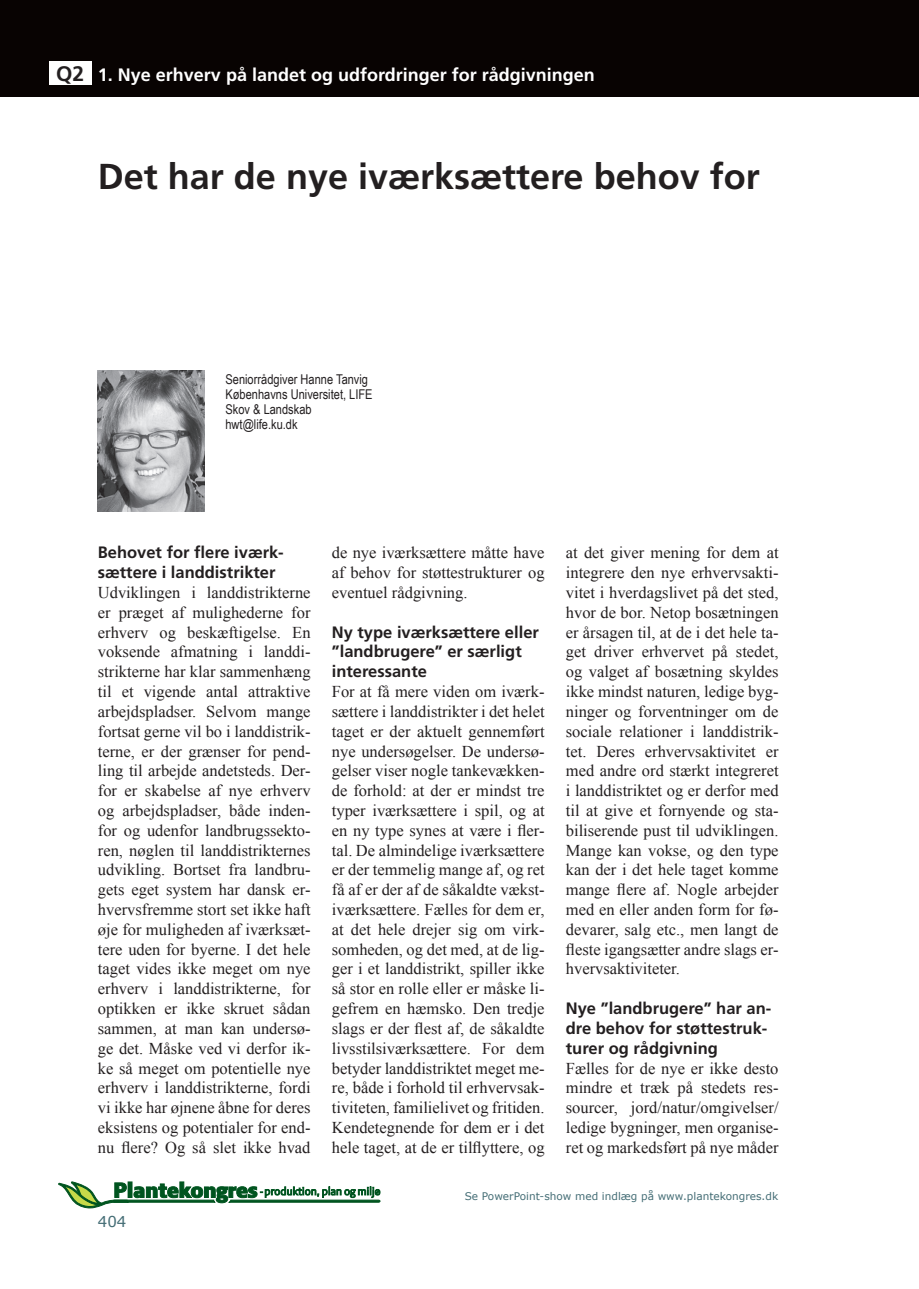
<style>
.page{position:relative;width:919px;height:1289px;background:#fff}
.page>*{position:absolute;margin:0;border:0;box-sizing:border-box;transform-origin:0 0}
.t1{font:700 36px "Frutiger";color:#231f20}
.t2{font:700 18px "Frutiger";color:#fff}
.t3{font:16.5px/19.8px "Times New Roman";color:#231f20;text-align:justify}
.t4{font:700 16.5px/19.8px "Frutiger";color:#231f20}
.t5{font:15px "Verdana";color:#446d75}
.t6{font:13.5px/15px "Arial Narrow";color:#231f20}
.t7{font:10.5px "Verdana";color:#446d75}
.s1{font-size:21px;color:#231f20}
</style>
<div class="page">
<div style="left:1px;top:1px;width:905px;height:96px;background:#080302"></div>
<svg style="left:58px;top:1181px;width:322px;height:27px"></svg>
<div style="left:906px;top:1px;width:12px;height:96px;background:#080302"></div>
<div style="left:49px;top:62px;width:42px;height:23px;background:#fff"></div>
<img style="left:98px;top:371px;width:106px;height:140px">
<p class="t2" style="left:56px;top:64px;width:540px"><span class="s1">Q2</span> 1. Nye erhverv på landet og udfordringer for rådgivningen</p>
<h1 class="t1" style="left:98px;top:155px;width:663px">Det har de nye iværksættere behov for</h1>
<p class="t6" style="left:225px;top:371px;width:149px">Seniorrådgiver Hanne Tanvig<br>Københavns Universitet, LIFE<br>Skov &amp; Landskab hwt@life.ku.dk</p>
<p class="t4" style="left:98px;top:543px;width:187px">Behovet for flere iværk&shy;sættere i landdistrikter</p>
<p class="t3" style="left:98px;top:582px;width:214px">Udviklingen i landdistrikterne er præget af mulighederne for erhverv og beskæftigelse. En voksende afmatning i landdi&shy;strikterne har klar sammenhæng til et vigende antal attraktive arbejdspladser. Selvom mange fortsat gerne vil bo i landdistrik&shy;terne, er der grænser for pend&shy;ling til arbejde andetsteds. Der&shy;for er skabelse af nye erhverv og arbejdspladser, både inden&shy;for og udenfor landbrugssekto&shy;ren, nøglen til landdistrikternes udvikling. Bortset fra landbru&shy;gets eget system har dansk er&shy;hvervsfremme stort set ikke haft øje for muligheden af iværksæt&shy;tere uden for byerne. I det hele taget vides ikke meget om nye erhverv i landdistrikterne, for optikken er ikke skruet sådan sammen, at man kan undersø&shy;ge det. Måske ved vi derfor ik&shy;ke så meget om potentielle nye erhverv i landdistrikterne, fordi vi ikke har øjnene åbne for deres eksistens og potentialer for end&shy;nu flere? Og så slet ikke hvad</p>
<p class="t3" style="left:332px;top:542px;width:214px">de nye iværksættere måtte have af behov for støttestrukturer og eventuel rådgivning.</p>
<p class="t4" style="left:332px;top:622px;width:208px">Ny type iværksættere eller ”landbrugere” er særligt interessante</p>
<p class="t3" style="left:332px;top:681px;width:214px">For at få mere viden om iværk&shy;sættere i landdistrikter i det helet taget er der aktuelt gennemført nye undersøgelser. De undersø&shy;gelser viser nogle tankevækken&shy;de forhold: at der er mindst tre typer iværksættere i spil, og at en ny type synes at være i fler&shy;tal. De almindelige iværksættere er der temmelig mange af, og ret få af er der af de såkaldte vækst&shy;iværksættere. Fælles for dem er, at det hele drejer sig om virk&shy;somheden, og det med, at de lig&shy;ger i et landdistrikt, spiller ikke så stor en rolle eller er måske li&shy;gefrem en hæmsko. Den tredje slags er der flest af, de såkaldte livsstilsiværksættere. For dem betyder landdistriktet meget me&shy;re, både i forhold til erhvervsak&shy;tiviteten, familielivet og fritiden.<br>Kendetegnende for dem er i det hele taget, at de er tilflyttere, og</p>
<p class="t3" style="left:566px;top:542px;width:214px">at det giver mening for dem at integrere den nye erhvervsakti&shy;vitet i hverdagslivet på det sted, hvor de bor. Netop bosætningen er årsagen til, at de i det hele ta&shy;get driver erhvervet på stedet, og valget af bosætning skyldes ikke mindst naturen, ledige byg&shy;ninger og forventninger om de sociale relationer i landdistrik&shy;tet. Deres erhvervsaktivitet er med andre ord stærkt integreret i landdistriktet og er derfor med til at give et fornyende og sta&shy;biliserende pust til udviklingen.<br>Mange kan vokse, og den type kan der i det hele taget komme mange flere af. Nogle arbejder med en eller anden form for fø&shy;devarer, salg etc., men langt de fleste igangsætter andre slags er&shy;hvervsaktiviteter.</p>
<p class="t4" style="left:566px;top:998px;width:207px">Nye ”landbrugere” har an&shy;dre behov for støttestruk&shy;turer og rådgivning</p>
<p class="t3" style="left:566px;top:1057px;width:214px">Fælles for de nye er ikke desto mindre et træk på stedets res&shy;sourcer, jord/natur/omgivelser/ ledige bygninger, men organise&shy;ret og markedsført på nye måder</p>
<p class="t5" style="left:98px;top:1212px;width:30px">404</p>
<p class="t7" style="left:464px;top:1189px;width:315px">Se PowerPoint-show med indlæg på www.plantekongres.dk</p>
</div>
